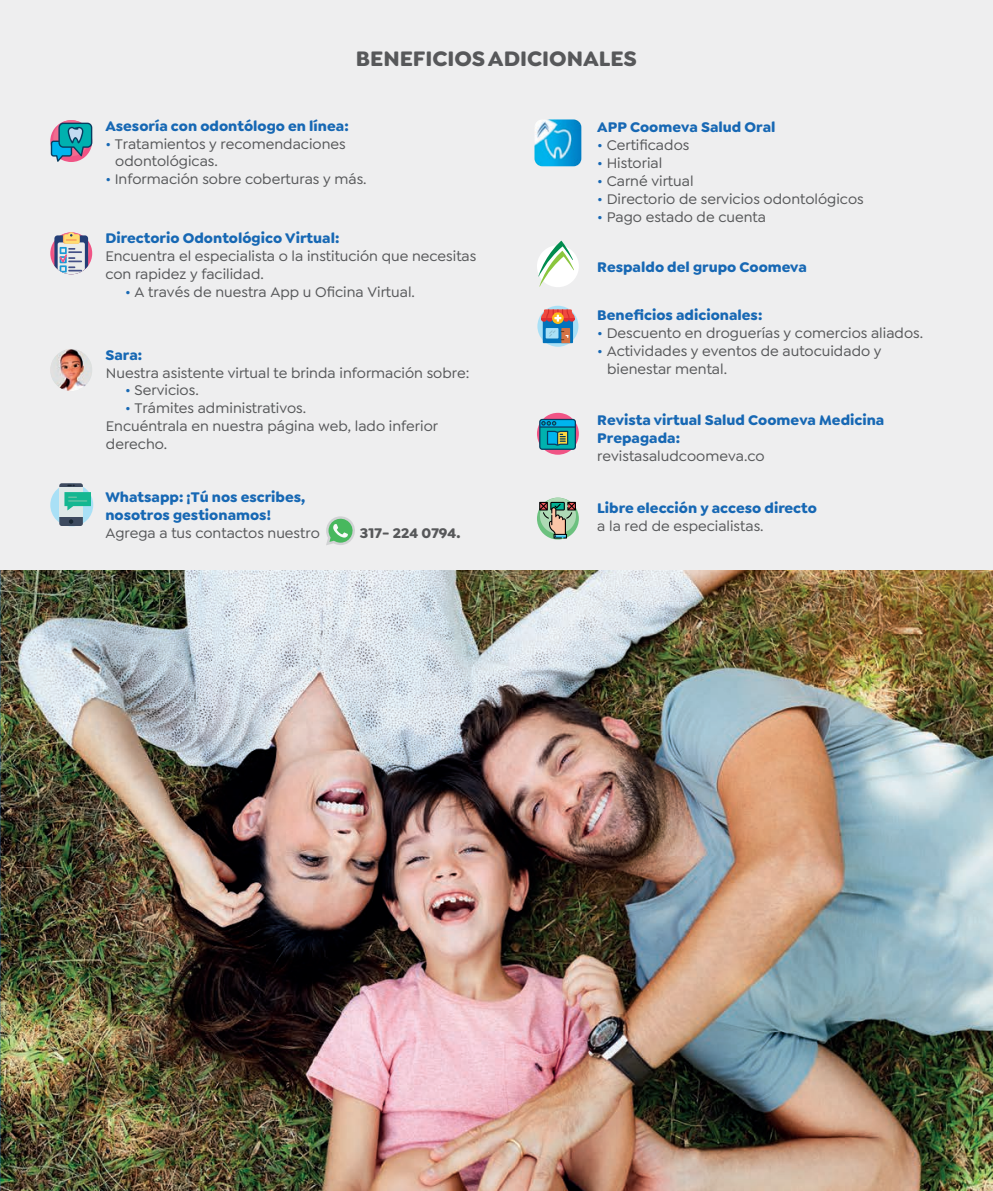
<style>
.page{position:relative;width:993px;height:1191px;background:#fff}
.page>*{position:absolute;margin:0;border:0;box-sizing:border-box;transform-origin:0 0}
.t1{font:700 22.4px "Goldplay";color:#57585a}
.t2{font:500 14.88px/17.8px "Goldplay";color:#57585a}
.t3{font:700 14.88px/17.8px "Goldplay";color:#1768b4}
.t4{font:700 14.88px "Goldplay";color:#57585a}
.s1{color:#1768b4}
</style>
<div class="page">
<img style="left:0;top:570px;width:992px;height:621px">
<div style="left:0;top:0;width:992px;height:570px;background:#eeeeef"></div>
<svg style="left:537px;top:306px;width:41px;height:41px"></svg>
<svg style="left:541px;top:309px;width:33px;height:34px"></svg>
<svg style="left:50px;top:232px;width:42px;height:42px"></svg>
<svg style="left:50px;top:120px;width:42px;height:42px;background:#6399af"></svg>
<svg style="left:537px;top:497px;width:41px;height:42px"></svg>
<svg style="left:537px;top:241px;width:41px;height:46px"></svg>
<svg style="left:537px;top:413px;width:41px;height:42px"></svg>
<img style="left:50px;top:349px;width:42px;height:42px;border-radius:21px">
<svg style="left:326px;top:516px;width:29px;height:29px"></svg>
<div style="left:50px;top:483px;width:43px;height:43px;background:#a9e0f6;border-radius:50%"></div>
<div style="left:59px;top:483px;width:24px;height:43px;background:#3d4a5f;border-radius:3px"></div>
<div style="left:59px;top:488px;width:24px;height:29px;background:#dfe8e8"></div>
<svg style="left:69px;top:519px;width:4px;height:5px"></svg>
<svg style="left:64px;top:492px;width:27px;height:18px"></svg>
<img style="left:534px;top:119px;width:47px;height:47px">
<h1 class="t1" style="left:356px;top:44px;width:282px">BENEFICIOS ADICIONALES</h1>
<p class="t3" style="left:105px;top:117px;width:245px">Asesoría con odontólogo en línea:</p>
<p class="t2" style="left:115px;top:135px;width:232px;text-indent:-10px"><span class="s1">•</span> Tratamientos y recomendaciones odontológicas.</p>
<p class="t2" style="left:105px;top:170px;width:263px"><span class="s1">•</span> Información sobre coberturas y más.</p>
<p class="t3" style="left:105px;top:229px;width:235px">Directorio Odontológico Virtual:</p>
<p class="t2" style="left:105px;top:247px;width:372px">Encuentra el especialista o la institución que necesitas con rapidez y facilidad.</p>
<p class="t2" style="left:125px;top:283px;width:291px"><span class="s1">•</span> A través de nuestra App u Oficina Virtual.</p>
<p class="t3" style="left:105px;top:345px;width:38px">Sara:</p>
<p class="t2" style="left:106px;top:364px;width:365px">Nuestra asistente virtual te brinda información sobre:</p>
<p class="t2" style="left:125px;top:381px;width:75px"><span class="s1">•</span> Servicios.</p>
<p class="t2" style="left:106px;top:399px;width:333px;text-indent:19px"><span class="s1">•</span> Trámites administrativos.<br>Encuéntrala en nuestra página web, lado inferior derecho.</p>
<p class="t3" style="left:105px;top:488px;width:201px">Whatsapp: ¡Tú nos escribes, nosotros gestionamos!</p>
<p class="t2" style="left:105px;top:524px;width:216px">Agrega a tus contactos nuestro</p>
<p class="t4" style="left:360px;top:523px;width:102px">317- 224 0794.</p>
<p class="t3" style="left:597px;top:118px;width:180px">APP Coomeva Salud Oral</p>
<p class="t2" style="left:597px;top:136px;width:94px"><span class="s1">•</span> Certificados</p>
<p class="t2" style="left:597px;top:154px;width:66px"><span class="s1">•</span> Historial</p>
<p class="t2" style="left:597px;top:172px;width:98px"><span class="s1">•</span> Carné virtual</p>
<p class="t2" style="left:597px;top:190px;width:268px"><span class="s1">•</span> Directorio de servicios odontológicos</p>
<p class="t2" style="left:597px;top:208px;width:170px"><span class="s1">•</span> Pago estado de cuenta</p>
<p class="t3" style="left:597px;top:257px;width:211px">Respaldo del grupo Coomeva</p>
<p class="t3" style="left:597px;top:306px;width:166px">Beneficios adicionales:</p>
<p class="t2" style="left:597px;top:324px;width:327px"><span class="s1">•</span> Descuento en droguerías y comercios aliados.</p>
<p class="t2" style="left:607px;top:342px;width:276px;text-indent:-10px"><span class="s1">•</span> Actividades y eventos de autocuidado y bienestar mental.</p>
<p class="t3" style="left:597px;top:411px;width:288px">Revista virtual Salud Coomeva Medicina<br>Prepagada:</p>
<p class="t2" style="left:597px;top:447px;width:169px">revistasaludcoomeva.co</p>
<p class="t3" style="left:597px;top:499px;width:221px">Libre elección y acceso directo</p>
<p class="t2" style="left:597px;top:517px;width:168px">a la red de especialistas.</p>
</div>
